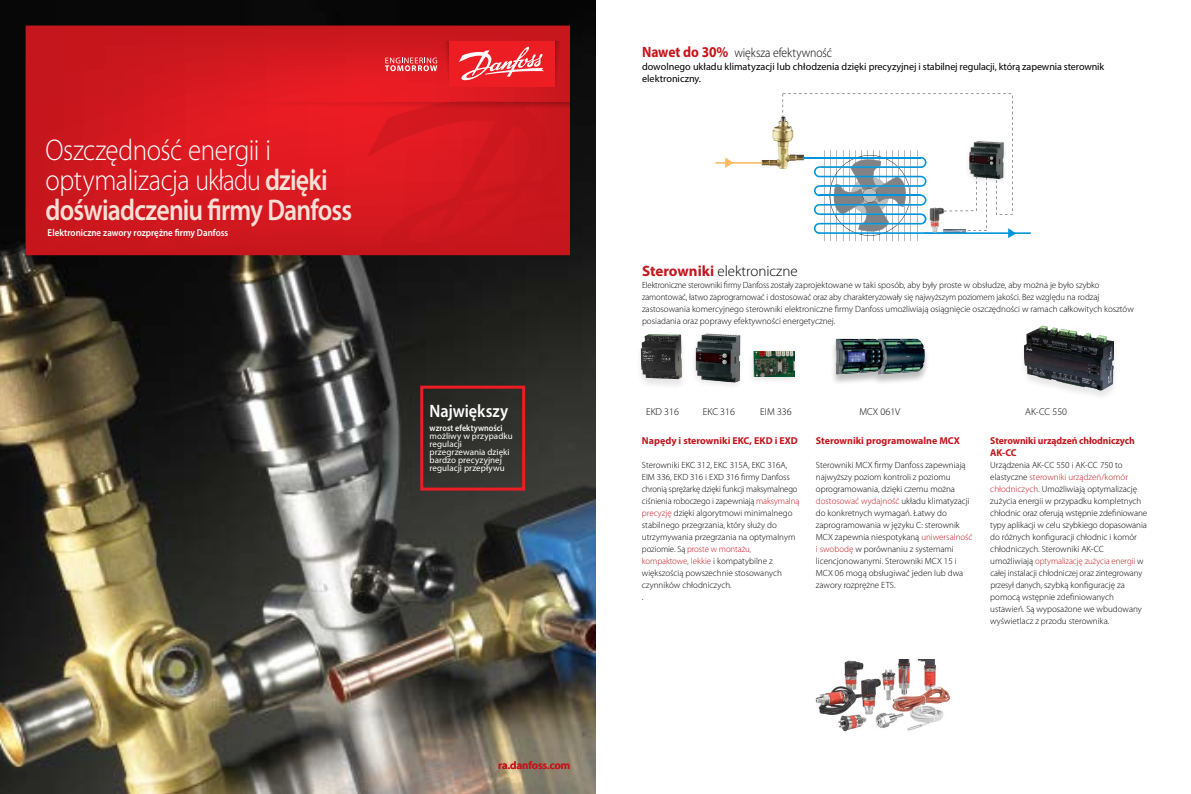
<style>
.page{position:relative;width:1191px;height:794px;background:#fff}
.page>*{position:absolute;margin:0;border:0;box-sizing:border-box;transform-origin:0 0}
.t1{font:300 30px/30px "Myriad Pro";letter-spacing:-.02em;color:#fff;scale:.9 1}
.t2{font:600 18px "Myriad Pro";letter-spacing:-.005em;color:#fff;scale:.9 1}
.t3{font:300 15px "Myriad Pro";color:#000}
.t4{font:300 13.1px "Myriad Pro";letter-spacing:-.01em;color:#000;scale:.9 1}
.t5{font:600 11px "Myriad Pro";color:#c4161c}
.t6{font:10.2px/11.6px "Myriad Pro";letter-spacing:-.005em;color:#000}
.t7{font:700 10px/12px "Myriad Pro";letter-spacing:-.005em;color:#c4161c}
.t8{font:600 10px "Myriad Pro";letter-spacing:.005em;color:#fff;scale:.9 1}
.t9{font:300 10px "Myriad Pro";color:#000}
.t10{font:300 9px/12px "Myriad Pro";color:#000}
.t11{font:300 9px/12px "Myriad Pro";color:#000;scale:.96 1}
.t12{font:9px/8px "Myriad Pro";letter-spacing:.005em;color:#fff}
.t13{font:600 9px "Myriad Pro";letter-spacing:.01em;color:#fff;scale:.9 1}
.s1{font-weight:600;color:#f7e1d7}
.s2{font-weight:700;font-size:15px;color:#c4161c}
.s3{font-weight:700;color:#c4161c}
.s4{color:#c4161c}
</style>
<div class="page">
<img style="left:0;top:0;width:595px;height:794px">
<div style="left:747px;top:348px;width:53px;height:36px;background:#000;opacity:.1"></div>
<img style="left:753px;top:351px;width:41px;height:25px">
<div style="left:635px;top:334px;width:52px;height:56px;background:#000;opacity:.1"></div>
<img style="left:640px;top:334px;width:42px;height:45px">
<div style="left:830px;top:339px;width:100px;height:46px;background:#000;opacity:.26"></div>
<img style="left:835px;top:339px;width:89px;height:36px">
<img style="left:694px;top:333px;width:47px;height:50px">
<div style="left:1019px;top:326px;width:100px;height:75px;background:#000;opacity:.1"></div>
<img style="left:1024px;top:326px;width:89px;height:64px">
<img style="left:761px;top:116px;width:21px;height:53px">
<hr style="left:715px;top:162px;width:47px;height:2px;background:#fcba63">
<svg style="left:725px;top:157px;width:8px;height:11px"></svg>
<svg style="left:782px;top:94px;width:248px;height:147px"></svg>
<img style="left:815px;top:659px;width:136px;height:73px">
<svg style="left:26px;top:26px;width:544px;height:229px;background:#d3181f"></svg>
<svg style="left:367px;top:110px;width:203px;height:145px;background:#d1171e"></svg>
<div style="left:420px;top:386px;width:105px;height:104px;border:3px solid #ed1d24"></div>
<svg style="left:554px;top:41px;width:9px;height:46px"></svg>
<svg style="left:238px;top:102px;width:332px;height:8px;background:#d3181f"></svg>
<div style="left:449px;top:41px;width:105px;height:46px;background:#ed1d24"></div>
<svg style="left:385px;top:41px;width:64px;height:46px;background:#dd2d34"></svg>
<svg style="left:459px;top:46px;width:85px;height:35px"></svg>
<h1 class="t1" style="left:46px;top:135px;width:342px">Oszczędność energii i optymalizacja układu <span class="s1">dzięki doświadczeniu firmy Danfoss</span></h1>
<p class="t8" style="left:48px;top:226px;width:202px">Elektroniczne zawory rozprężne firmy Danfoss</p>
<h3 class="t4" style="left:642px;top:45px;width:213px"><span class="s2">Nawet do 30%</span> większa efektywność</h3>
<p class="t6" style="left:642px;top:61px;width:464px">dowolnego układu klimatyzacji lub chłodzenia dzięki precyzyjnej i stabilnej regulacji, którą zapewnia sterownik elektroniczny.</p>
<h2 class="t2" style="left:429px;top:400px;width:89px">Największy</h2>
<p class="t13" style="left:429px;top:423px;width:83px">wzrost efektywności</p>
<p class="t12" style="left:429px;top:432px;width:85px">możliwy w przypadku regulacji przegrzewania dzięki bardzo precyzyjnej regulacji przepływu</p>
<p class="t5" style="left:498px;top:758px;width:73px">ra.danfoss.com</p>
<h3 class="t3" style="left:642px;top:263px;width:157px"><span class="s3">Sterowniki</span> elektroniczne</h3>
<p class="t11" style="left:642px;top:279px;width:514px">Elektroniczne sterowniki firmy Danfoss zostały zaprojektowane w taki sposób, aby były proste w obsłudze, aby można je było szybko zamontować, łatwo zaprogramować i dostosować oraz aby charakteryzowały się najwyższym poziomem jakości. Bez względu na rodzaj zastosowania komercyjnego sterowniki elektroniczne firmy Danfoss umożliwiają osiągnięcie oszczędności w ramach całkowitych kosztów posiadania oraz poprawy efektywności energetycznej.</p>
<p class="t9" style="left:646px;top:406px;width:34px">EKD 316</p>
<p class="t9" style="left:703px;top:406px;width:34px">EKC 316</p>
<p class="t9" style="left:760px;top:406px;width:33px">EIM 336</p>
<p class="t9" style="left:859px;top:406px;width:42px">MCX 061V</p>
<p class="t9" style="left:1025px;top:406px;width:43px">AK-CC 550</p>
<p class="t7" style="left:990px;top:434px;width:146px">Sterowniki urządzeń chłodniczych<br>AK-CC</p>
<p class="t10" style="left:990px;top:459px;width:158px">Urządzenia AK-CC 550 i AK-CC 750 to elastyczne <span class="s4">sterowniki urządzeń/komór chłodniczych</span>. Umożliwiają optymalizację zużycia energii w przypadku kompletnych chłodnic oraz oferują wstępnie zdefiniowane typy aplikacji w celu szybkiego dopasowania do różnych konfiguracji chłodnic i komór chłodniczych. Sterowniki AK-CC umożliwiają <span class="s4">optymalizację zużycia energii</span> w całej instalacji chłodniczej oraz zintegrowany przesył danych, szybką konfigurację za pomocą wstępnie zdefiniowanych ustawień. Są wyposażone we wbudowany wyświetlacz z przodu sterownika.</p>
<p class="t7" style="left:642px;top:434px;width:157px">Napędy i sterowniki EKC, EKD i EXD</p>
<p class="t10" style="left:642px;top:459px;width:159px">Sterowniki EKC 312, EKC 315A, EKC 316A, EIM 336, EKD 316 i EXD 316 firmy Danfoss chronią sprężarkę dzięki funkcji maksymalnego ciśnienia roboczego i zapewniają <span class="s4">maksymalną precyzję</span> dzięki algorytmowi minimalnego stabilnego przegrzania, który służy do utrzymywania przegrzania na optymalnym poziomie. Są <span class="s4">proste w montażu, kompaktowe, lekkie</span> i kompatybilne z większością powszechnie stosowanych czynników chłodniczych.</p>
<p class="t9" style="left:642px;top:591px;width:3px">.</p>
<p class="t7" style="left:816px;top:434px;width:145px">Sterowniki programowalne MCX</p>
<p class="t10" style="left:816px;top:459px;width:158px">Sterowniki MCX firmy Danfoss zapewniają najwyższy poziom kontroli z poziomu oprogramowania, dzięki czemu można <span class="s4">dostosować wydajność</span> układu klimatyzacji do konkretnych wymagań. Łatwy do zaprogramowania w języku C: sterownik MCX zapewnia niespotykaną <span class="s4">uniwersalność i swobodę</span> w porównaniu z systemami licencjonowanymi. Sterowniki MCX 15 i MCX 06 mogą obsługiwać jeden lub dwa zawory rozprężne ETS.</p>
</div>
